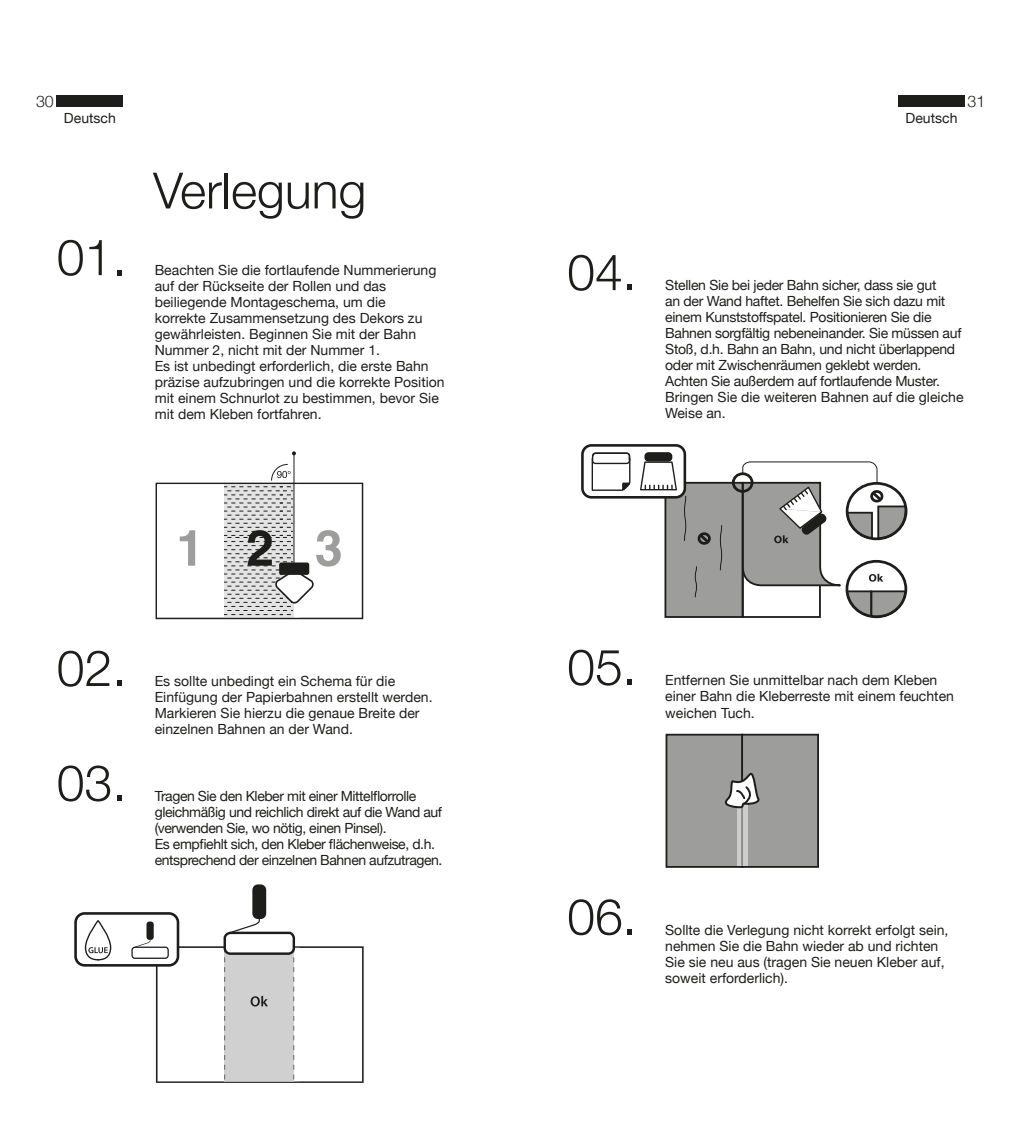
<style>
.page{position:relative;width:1021px;height:1134px;background:#fff}
.page>*{position:absolute;margin:0;border:0;box-sizing:border-box;transform-origin:0 0}
.t1{font:300 50px "Helvetica Neue";color:#1d1d1b}
.t2{font:700 50px "Helvetica";color:#9d9d9c}
.t3{font:300 16px "Helvetica Neue";color:#1d1d1b}
.t4{font:14px/16px "Helvetica Neue";color:#1d1d1b}
.t5{font:14px/16px "Helvetica Neue";letter-spacing:-.02em;color:#1d1d1b}
.t6{font:14px/16px "Helvetica Neue";letter-spacing:-.03em;color:#1d1d1b}
.s1{color:#1d1d1b}
</style>
<div class="page">
<div style="left:57px;top:96px;width:66px;height:11px;background:#1d1d1b"></div>
<div style="left:898px;top:96px;width:66px;height:11px;background:#1d1d1b"></div>
<div style="left:665px;top:483px;width:77px;height:134px;background:#9d9d9c"></div>
<div style="left:664px;top:482px;width:79px;height:136px;border:2px solid #1d1d1b"></div>
<div style="left:732px;top:472px;width:21px;height:21px;border:3px solid #1d1d1b;border-radius:50%"></div>
<svg style="left:581px;top:444px;width:141px;height:154px"></svg>
<svg style="left:741px;top:461px;width:166px;height:158px"></svg>
<div style="left:666px;top:735px;width:76px;height:132px;background:#9d9d9c"></div>
<div style="left:665px;top:734px;width:78px;height:134px;border:2px solid #1d1d1b"></div>
<div style="left:742px;top:735px;width:76px;height:132px;background:#9d9d9c"></div>
<div style="left:741px;top:734px;width:78px;height:134px;border:2px solid #1d1d1b"></div>
<svg style="left:737px;top:810px;width:10px;height:56px"></svg>
<svg style="left:725px;top:772px;width:35px;height:38px"></svg>
<hr style="left:293px;top:453px;width:1px;height:111px;background:#1d1d1b">
<svg style="left:292px;top:451px;width:4px;height:4px"></svg>
<svg style="left:155px;top:463px;width:208px;height:156px"></svg>
<div style="left:252px;top:884px;width:14px;height:35px;background:#1d1d1b;border-radius:6px"></div>
<svg style="left:74px;top:912px;width:289px;height:171px"></svg>
<p class="t3" style="left:36px;top:88px;width:19px">30</p>
<p class="t3" style="left:967px;top:88px;width:19px">31</p>
<p class="t4" style="left:64px;top:111px;width:53px">Deutsch</p>
<p class="t4" style="left:905px;top:111px;width:53px">Deutsch</p>
<h1 class="t1" style="left:57px;top:217px;width:71px">01.</h1>
<h1 class="t1" style="left:153px;top:150px;width:215px">Verlegung</h1>
<p class="t4" style="left:155px;top:263px;width:291px">Beachten Sie die fortlaufende Nummerierung auf der Rückseite der Rollen und das beiliegende Montageschema, um die<br>korrekte Zusammensetzung des Dekors zu gewährleisten. Beginnen Sie mit der Bahn Nummer 2, nicht mit der Nummer 1.<br>Es ist unbedingt erforderlich, die erste Bahn präzise aufzubringen und die korrekte Position mit einem Schnurlot zu bestimmen, bevor Sie mit dem Kleben fortfahren.</p>
<h1 class="t2" style="left:176px;top:508px;width:168px">1<span class="s1">2</span>3</h1>
<h1 class="t1" style="left:57px;top:628px;width:71px">02.</h1>
<h1 class="t1" style="left:57px;top:743px;width:71px">03.</h1>
<p class="t4" style="left:155px;top:674px;width:279px">Es sollte unbedingt ein Schema für die Einfügung der Papierbahnen erstellt werden.<br>Markieren Sie hierzu die genaue Breite der einzelnen Bahnen an der Wand.</p>
<p class="t6" style="left:155px;top:789px;width:289px">Tragen Sie den Kleber mit einer Mittelflorrolle gleichmäßig und reichlich direkt auf die Wand auf (verwenden Sie, wo nötig, einen Pinsel).<br>Es empfiehlt sich, den Kleber flächenweise, d.h. entsprechend der einzelnen Bahnen aufzutragen.</p>
<h1 class="t1" style="left:567px;top:232px;width:71px">04.</h1>
<p class="t5" style="left:665px;top:278px;width:300px">Stellen Sie bei jeder Bahn sicher, dass sie gut<br>an der Wand haftet. Behelfen Sie sich dazu mit einem Kunststoffspatel. Positionieren Sie die Bahnen sorgfältig nebeneinander. Sie müssen auf Stoß, d.h. Bahn an Bahn, und nicht überlappend oder mit Zwischenräumen geklebt werden.<br>Achten Sie außerdem auf fortlaufende Muster.<br>Bringen Sie die weiteren Bahnen auf die gleiche Weise an.</p>
<h1 class="t1" style="left:567px;top:627px;width:71px">05.</h1>
<p class="t4" style="left:665px;top:673px;width:290px">Entfernen Sie unmittelbar nach dem Kleben einer Bahn die Kleberreste mit einem feuchten weichen Tuch.</p>
<h1 class="t1" style="left:567px;top:876px;width:71px">06.</h1>
<p class="t4" style="left:665px;top:922px;width:285px">Sollte die Verlegung nicht korrekt erfolgt sein, nehmen Sie die Bahn wieder ab und richten Sie sie neu aus (tragen Sie neuen Kleber auf, soweit erforderlich).</p>
</div>
